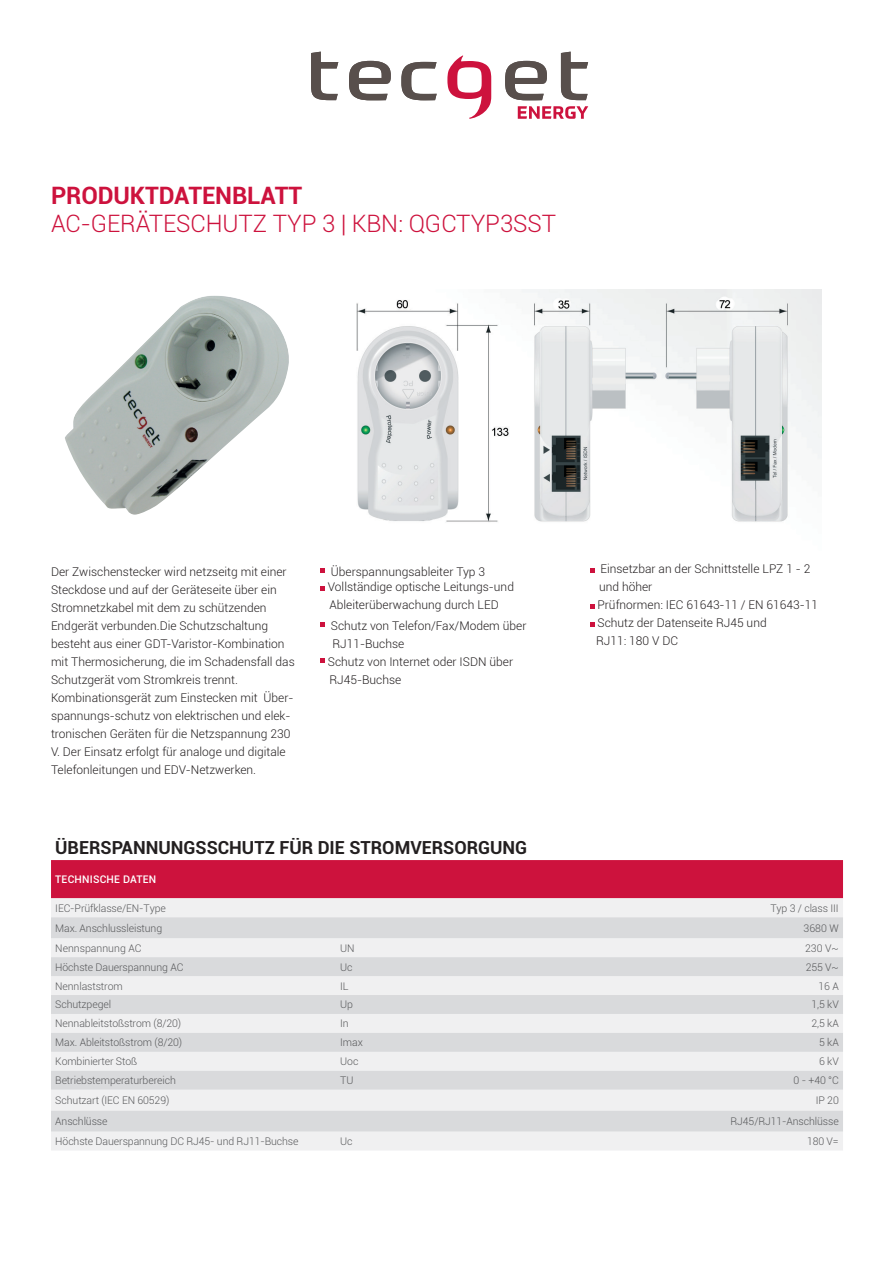
<style>
.page{position:relative;width:893px;height:1263px;background:#fff}
.page>*{position:absolute;margin:0;border:0;box-sizing:border-box;transform-origin:0 0}
.t1{font:300 24px "Roboto";letter-spacing:-.005em;color:#cd123d}
.t2{font:700 24px "Roboto";letter-spacing:-.005em;color:#cd123d}
.t3{font:700 18px "Roboto";color:#231f20}
.t4{font:300 12px/18px "Roboto";color:#231f20}
.t5{font:300 10.5px "Roboto";letter-spacing:-.01em;color:#57585a}
.t6{font:500 10.5px "Roboto";letter-spacing:.02em;color:#fff}
</style>
<div class="page">
<img style="left:65px;top:296px;width:224px;height:219px">
<svg style="left:321px;top:569px;width:4px;height:4px"></svg>
<svg style="left:321px;top:587px;width:4px;height:4px"></svg>
<svg style="left:321px;top:623px;width:4px;height:4px"></svg>
<svg style="left:321px;top:659px;width:4px;height:4px"></svg>
<svg style="left:590px;top:569px;width:5px;height:4px"></svg>
<svg style="left:590px;top:605px;width:5px;height:4px"></svg>
<svg style="left:590px;top:623px;width:5px;height:4px"></svg>
<div style="left:51px;top:860px;width:792px;height:38px;background:#cd123d"></div>
<div style="left:51px;top:898px;width:792px;height:252px;background:#f0f0f1"></div>
<svg style="left:51px;top:917px;width:792px;height:214px;fill:#d9dadc"></svg>
<svg style="left:311px;top:52px;width:27px;height:48px"></svg>
<svg style="left:349px;top:61px;width:42px;height:39px"></svg>
<svg style="left:401px;top:62px;width:36px;height:38px"></svg>
<svg style="left:447px;top:55px;width:44px;height:64px"></svg>
<svg style="left:505px;top:61px;width:42px;height:39px"></svg>
<svg style="left:561px;top:52px;width:27px;height:48px"></svg>
<svg style="left:518px;top:106px;width:70px;height:13px"></svg>
<img style="left:356px;top:289px;width:466px;height:233px">
<h1 class="t2" style="left:51px;top:178px;width:253px">PRODUKTDATENBLATT</h1>
<h1 class="t1" style="left:51px;top:207px;width:507px">AC-GERÄTESCHUTZ TYP 3 | KBN: QGCTYP3SST</h1>
<p class="t4" style="left:51px;top:562px;width:245px">Der Zwischenstecker wird netzseitg mit einer Steckdose und auf der Geräteseite über ein Stromnetzkabel mit dem zu schützenden Endgerät verbunden.Die Schutzschaltung besteht aus einer GDT-Varistor-Kombination mit Thermosicherung, die im Schadensfall das Schutzgerät vom Stromkreis trennt.<br>Kombinationsgerät zum Einstecken mit Über&shy;spannungs-schutz von elektrischen und elek&shy;tronischen Geräten für die Netzspannung 230<br>V. Der Einsatz erfolgt für analoge und digitale Telefonleitungen und EDV-Netzwerken.</p>
<p class="t4" style="left:328px;top:564px;width:188px;line-height:15px">Überspannungsableiter Typ 3<br>Vollständige optische Leitungs-und</p>
<p class="t4" style="left:329px;top:594px;width:199px;line-height:21px">Ableiterüberwachung durch LED<br>Schutz von Telefon/Fax/Modem über</p>
<p class="t4" style="left:328px;top:634px;width:187px;text-indent:4px">RJ11-Buchse<br>Schutz von Internet oder ISDN über<br>RJ45-Buchse</p>
<p class="t4" style="left:596px;top:559px;width:224px;text-indent:4px">Einsetzbar an der Schnittstelle LPZ 1 - 2 und höher<br>Prüfnormen: IEC 61643-11 / EN 61643-11<br>Schutz der Datenseite RJ45 und<br>RJ11: 180 V DC</p>
<h2 class="t3" style="left:55px;top:835px;width:473px">ÜBERSPANNUNGSSCHUTZ FÜR DIE STROMVERSORGUNG</h2>
<p class="t6" style="left:55px;top:872px;width:103px">TECHNISCHE DATEN</p>
<p class="t5" style="left:55px;top:901px;width:112px">IEC-Prüfklasse/EN-Type</p>
<p class="t5" style="left:770px;top:901px;width:70px">Typ 3 / class III</p>
<p class="t5" style="left:55px;top:921px;width:108px">Max. Anschlussleistung</p>
<p class="t5" style="left:804px;top:921px;width:37px">3680 W</p>
<p class="t5" style="left:55px;top:941px;width:88px">Nennspannung AC</p>
<p class="t5" style="left:340px;top:941px;width:16px">UN</p>
<p class="t5" style="left:805px;top:941px;width:35px">230 V~</p>
<p class="t5" style="left:55px;top:959px;width:130px">Höchste Dauerspannung AC</p>
<p class="t5" style="left:340px;top:959px;width:14px">Uc</p>
<p class="t5" style="left:806px;top:959px;width:35px">255 V~</p>
<p class="t5" style="left:55px;top:978px;width:69px">Nennlaststrom</p>
<p class="t5" style="left:340px;top:978px;width:10px">IL</p>
<p class="t5" style="left:818px;top:978px;width:22px">16 A</p>
<p class="t5" style="left:55px;top:997px;width:57px">Schutzpegel</p>
<p class="t5" style="left:340px;top:997px;width:14px">Up</p>
<p class="t5" style="left:811px;top:997px;width:29px">1,5 kV</p>
<p class="t5" style="left:55px;top:1016px;width:127px">Nennableitstoßstrom (8/20)</p>
<p class="t5" style="left:340px;top:1016px;width:10px">In</p>
<p class="t5" style="left:811px;top:1016px;width:29px">2,5 kA</p>
<p class="t5" style="left:55px;top:1035px;width:128px">Max. Ableitstoßstrom (8/20)</p>
<p class="t5" style="left:340px;top:1035px;width:24px">Imax</p>
<p class="t5" style="left:819px;top:1035px;width:21px">5 kA</p>
<p class="t5" style="left:55px;top:1054px;width:84px">Kombinierter Stoß</p>
<p class="t5" style="left:340px;top:1054px;width:20px">Uoc</p>
<p class="t5" style="left:819px;top:1054px;width:21px">6 kV</p>
<p class="t5" style="left:55px;top:1073px;width:122px">Betriebstemperaturbereich</p>
<p class="t5" style="left:340px;top:1073px;width:15px">TU</p>
<p class="t5" style="left:794px;top:1073px;width:47px">0 - +40 °C</p>
<p class="t5" style="left:55px;top:1093px;width:116px">Schutzart (IEC EN 60529)</p>
<p class="t5" style="left:816px;top:1093px;width:25px">IP 20</p>
<p class="t5" style="left:55px;top:1114px;width:54px">Anschlüsse</p>
<p class="t5" style="left:730px;top:1114px;width:110px">RJ45/RJ11-Anschlüsse</p>
<p class="t5" style="left:55px;top:1134px;width:245px">Höchste Dauerspannung DC RJ45- und RJ11-Buchse</p>
<p class="t5" style="left:340px;top:1134px;width:14px">Uc</p>
<p class="t5" style="left:807px;top:1134px;width:33px">180 V=</p>
</div>
